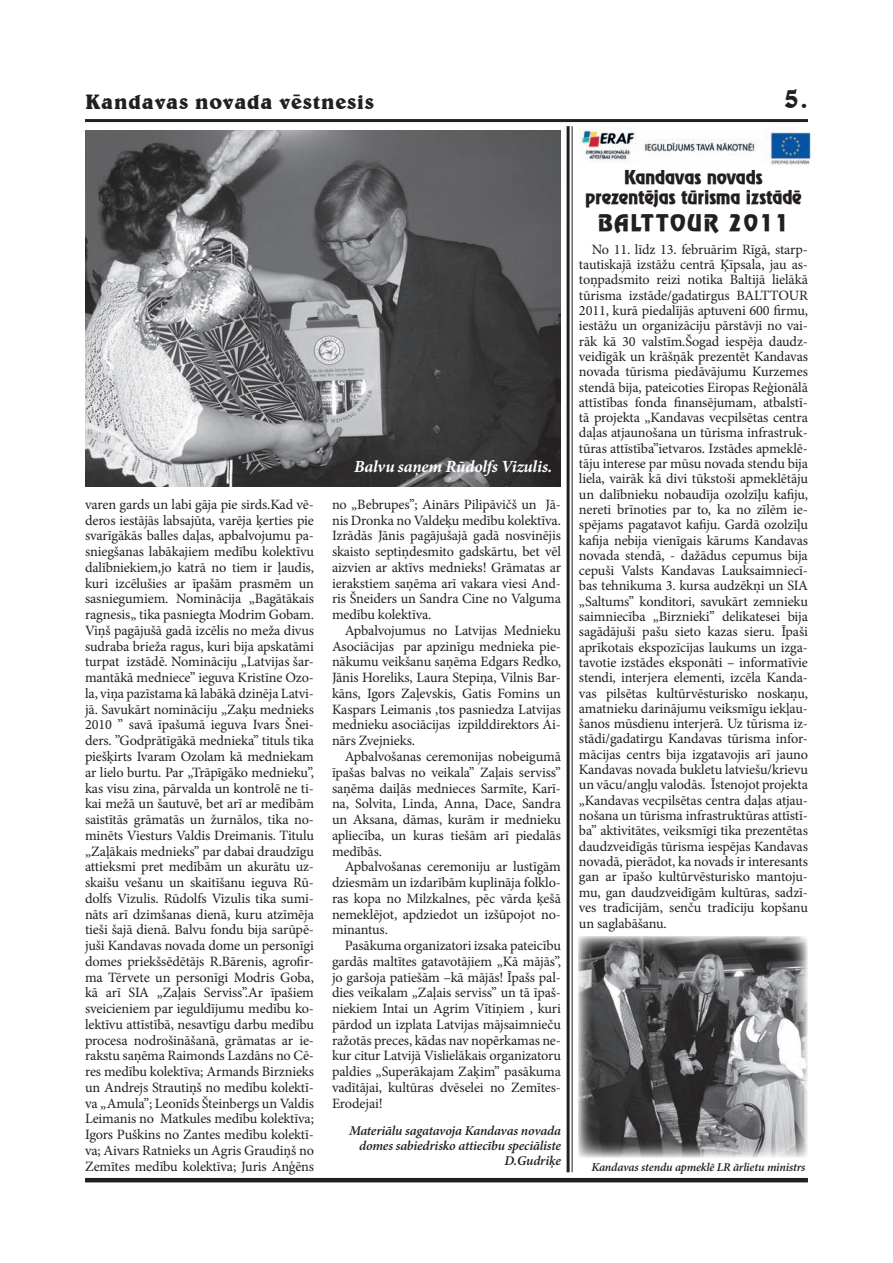
<style>
.page{position:relative;width:893px;height:1263px;background:#fff}
.page>*{position:absolute;margin:0;border:0;box-sizing:border-box;transform-origin:0 0}
.t1{font:700 30px "Belwe TL";color:#231f20}
.t2{font:22.5px "Revue TL";letter-spacing:.06em;color:#231f20;scale:.95 1}
.t3{font:700 21px "Belwe TL";letter-spacing:.025em;color:#231f20}
.t4{font:18.75px/19.5px "Revue TL";letter-spacing:-.02em;color:#231f20;text-align:center;scale:.95 1}
.t5{font:italic 700 16.95px "Minion Pro";letter-spacing:-.01em;color:#fff}
.t6{font:14.25px/15.8px "Minion Pro";letter-spacing:-.01em;color:#231f20;text-align:justify}
.t7{font:italic 600 13.5px/15px "Minion Pro";letter-spacing:-.015em;color:#231f20;text-align:right}
.t8{font:italic 600 12px "Minion Pro";letter-spacing:-.015em;color:#231f20}
</style>
<div class="page">
<hr style="left:85px;top:1178px;width:723px;height:4px;background:#231f20">
<hr style="left:85px;top:119px;width:723px;height:3px;background:#231f20">
<img style="left:85px;top:131px;width:476px;height:356px">
<img style="left:579px;top:128px;width:232px;height:37px">
<img style="left:578px;top:936px;width:230px;height:221px">
<hr style="left:567px;top:126px;width:3px;height:1046px;background:#231f20">
<hr style="left:572px;top:126px;width:1px;height:1046px;background:#231f20">
<h3 class="t3" style="left:85px;top:88px;width:291px">Kandavas novada vēstnesis</h3>
<h1 class="t1" style="left:783px;top:78px;width:26px">5.</h1>
<p class="t5" style="left:354px;top:455px;width:200px">Balvu saņem Rūdolfs Vizulis.</p>
<p class="t6" style="left:85px;top:497px;width:230px">varen gards un labi gāja pie sirds.Kad vē&shy;deros iestājās labsajūta, varēja ķerties pie svarīgākās balles daļas, apbalvojumu pa&shy;sniegšanas labākajiem medību kolektīvu dalībniekiem,jo katrā no tiem ir ļaudis, kuri izcēlušies ar īpašām prasmēm un sasniegumiem. Nominācija „Bagātākais ragnesis„ tika pasniegta Modrim Gobam.<br>Viņš pagājušā gadā izcēlis no meža divus sudraba brieža ragus, kuri bija apskatāmi turpat izstādē. Nomināciju „Latvijas šar&shy;mantākā medniece” ieguva Kristīne Ozo&shy;la, viņa pazīstama kā labākā dzinēja Latvi&shy;jā. Savukārt nomināciju „Zaķu mednieks 2010 ” savā īpašumā ieguva Ivars Šnei&shy;ders. ”Godprātīgākā mednieka” tituls tika piešķirts Ivaram Ozolam kā medniekam ar lielo burtu. Par „Trāpīgāko mednieku”, kas visu zina, pārvalda un kontrolē ne ti&shy;kai mežā un šautuvē, bet arī ar medībām saistītās grāmatās un žurnālos, tika no&shy;minēts Viesturs Valdis Dreimanis. Titulu „Zaļākais mednieks” par dabai draudzīgu attieksmi pret medībām un akurātu uz&shy;skaišu vešanu un skaitīšanu ieguva Rū&shy;dolfs Vizulis. Rūdolfs Vizulis tika sumi&shy;nāts arī dzimšanas dienā, kuru atzīmēja tieši šajā dienā. Balvu fondu bija sarūpē&shy;juši Kandavas novada dome un personīgi domes priekšsēdētājs R.Bārenis, agrofir&shy;ma Tērvete un personīgi Modris Goba, kā arī SIA „Zaļais Serviss”.Ar īpašiem sveicieniem par ieguldījumu medību ko&shy;lektīvu attīstībā, nesavtīgu darbu medību procesa nodrošināšanā, grāmatas ar ie&shy;rakstu saņēma Raimonds Lazdāns no Cē&shy;res medību kolektīva; Armands Birznieks un Andrejs Strautiņš no medību kolektī&shy;va „Amula”; Leonīds Šteinbergs un Valdis Leimanis no Matkules medību kolektīva; Igors Puškins no Zantes medību kolektī&shy;va; Aivars Ratnieks un Agris Graudiņš no Zemītes medību kolektīva; Juris Anģēns</p>
<p class="t6" style="left:332px;top:497px;width:230px">no „Bebrupes”; Ainārs Pilipāvičš un Jā&shy;nis Dronka no Valdeķu medību kolektīva.<br>Izrādās Jānis pagājušajā gadā nosvinējis skaisto septiņdesmito gadskārtu, bet vēl aizvien ar aktīvs mednieks! Grāmatas ar ierakstiem saņēma arī vakara viesi And&shy;ris Šneiders un Sandra Cine no Valguma medību kolektīva.</p>
<p class="t6" style="left:332px;top:623px;width:230px;text-indent:13px">Apbalvojumus no Latvijas Mednieku Asociācijas par apzinīgu mednieka pie&shy;nākumu veikšanu saņēma Edgars Redko, Jānis Horeliks, Laura Stepiņa, Vilnis Bar&shy;kāns, Igors Zaļevskis, Gatis Fomins un Kaspars Leimanis ,tos pasniedza Latvijas mednieku asociācijas izpilddirektors Ai&shy;nārs Zvejnieks.</p>
<p class="t6" style="left:332px;top:749px;width:230px;text-indent:13px">Apbalvošanas ceremonijas nobeigumā īpašas balvas no veikala” Zaļais serviss” saņēma daiļās mednieces Sarmīte, Karī&shy;na, Solvita, Linda, Anna, Dace, Sandra un Aksana, dāmas, kurām ir mednieku apliecība, un kuras tiešām arī piedalās medībās.</p>
<p class="t6" style="left:332px;top:859px;width:230px;text-indent:13px">Apbalvošanas ceremoniju ar lustīgām dziesmām un izdarībām kuplināja folklo&shy;ras kopa no Milzkalnes, pēc vārda ķešā nemeklējot, apdziedot un izšūpojot no&shy;minantus.</p>
<p class="t6" style="left:332px;top:938px;width:230px;text-indent:13px">Pasākuma organizatori izsaka pateicību gardās maltītes gatavotājiem „Kā mājās”, jo garšoja patiešām –kā mājās! Īpašs pal&shy;dies veikalam „Zaļais serviss” un tā īpaš&shy;niekiem Intai un Agrim Vītiņiem , kuri pārdod un izplata Latvijas mājsaimnieču ražotās preces, kādas nav nopērkamas ne&shy;kur citur Latvijā Vislielākais organizatoru paldies „Superākajam Zaķim” pasākuma vadītājai, kultūras dvēselei no Zemītes-Erodejai!</p>
<p class="t7" style="left:349px;top:1124px;width:213px">Materiālu sagatavoja Kandavas novada domes sabiedrisko attiecību speciāliste<br>D.Gudriķe</p>
<h3 class="t4" style="left:585px;top:168px;width:229px">Kandavas novads prezentējas tūrisma izstādē</h3>
<h2 class="t2" style="left:598px;top:209px;width:203px">BALTTOUR 2011</h2>
<p class="t6" style="left:579px;top:242px;width:230px;line-height:15.3px;text-indent:13px">No 11. līdz 13. februārim Rīgā, starp&shy;tautiskajā izstāžu centrā Ķīpsala, jau as&shy;toņpadsmito reizi notika Baltijā lielākā tūrisma izstāde/gadatirgus BALTTOUR 2011, kurā piedalījās aptuveni 600 firmu, iestāžu un organizāciju pārstāvji no vai&shy;rāk kā 30 valstīm.Šogad iespēja daudz&shy;veidīgāk un krāšņāk prezentēt Kandavas novada tūrisma piedāvājumu Kurzemes stendā bija, pateicoties Eiropas Reģionālā attīstības fonda finansējumam, atbalstī&shy;tā projekta „Kandavas vecpilsētas centra daļas atjaunošana un tūrisma infrastruk&shy;tūras attīstība”ietvaros. Izstādes apmeklē&shy;tāju interese par mūsu novada stendu bija liela, vairāk kā divi tūkstoši apmeklētāju un dalībnieku nobaudīja ozolzīļu kafiju, nereti brīnoties par to, ka no zīlēm ie&shy;spējams pagatavot kafiju. Gardā ozolzīļu kafija nebija vienīgais kārums Kandavas novada stendā, - dažādus cepumus bija cepuši Valsts Kandavas Lauksaimniecī&shy;bas tehnikuma 3. kursa audzēkņi un SIA „Saltums” konditori, savukārt zemnieku saimniecība „Birznieki” delikatesei bija sagādājuši pašu sieto kazas sieru. Īpaši aprīkotais ekspozīcijas laukums un izga&shy;tavotie izstādes eksponāti – informatīvie stendi, interjera elementi, izcēla Kanda&shy;vas pilsētas kultūrvēsturisko noskaņu, amatnieku darinājumu veiksmīgu iekļau&shy;šanos mūsdienu interjerā. Uz tūrisma iz&shy;stādi/gadatirgu Kandavas tūrisma infor&shy;mācijas centrs bija izgatavojis arī jauno Kandavas novada bukletu latviešu/krievu un vācu/angļu valodās. Īstenojot projekta „Kandavas vecpilsētas centra daļas atjau&shy;nošana un tūrisma infrastruktūras attīstī&shy;ba” aktivitātes, veiksmīgi tika prezentētas daudzveidīgās tūrisma iespējas Kandavas novadā, pierādot, ka novads ir interesants gan ar īpašo kultūrvēsturisko mantoju&shy;mu, gan daudzveidīgām kultūras, sadzī&shy;ves tradīcijām, senču tradīciju kopšanu un saglabāšanu.</p>
<p class="t8" style="left:591px;top:1160px;width:216px">Kandavas stendu apmeklē LR ārlietu ministrs</p>
</div>
